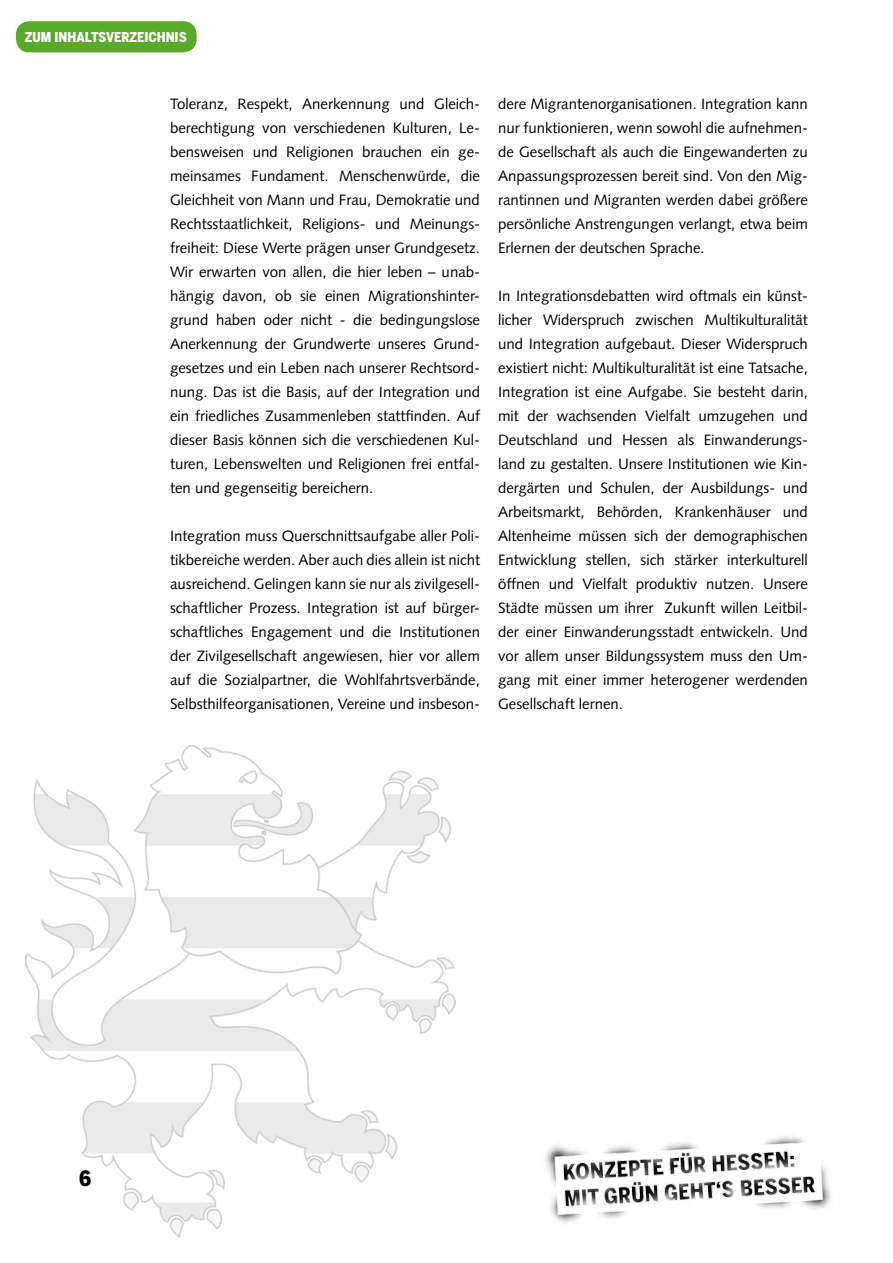
<style>
.page{position:relative;width:893px;height:1263px;background:#fff}
.page>*{position:absolute;margin:0;border:0;box-sizing:border-box;transform-origin:0 0}
.t1{font:900 21px "Benton Sans Cond";color:#000}
.t2{font:15px/24px "Gruene Syntax";color:#000;text-align:justify}
.t3{font:900 13.5px "Benton Sans Cond";color:#fff}
</style>
<div class="page">
<img style="left:26px;top:746px;width:429px;height:491px">
<img style="left:545px;top:1136px;width:286px;height:87px">
<div style="left:16px;top:21px;width:181px;height:31px;background:#57ab27;border-radius:14px"></div>
<p class="t3" style="left:25px;top:29px;width:164px">ZUM INHALTSVERZEICHNIS</p>
<p class="t2" style="left:170px;top:92px;width:311px">Toleranz, Respekt, Anerkennung und Gleich&shy;berechtigung von verschiedenen Kulturen, Le&shy;bensweisen und Religionen brauchen ein ge&shy;meinsames Fundament. Menschenwürde, die Gleichheit von Mann und Frau, Demokratie und Rechtsstaatlichkeit, Religions- und Meinungs&shy;freiheit: Diese Werte prägen unser Grundgesetz.<br>Wir erwarten von allen, die hier leben – unab&shy;hängig davon, ob sie einen Migrationshinter&shy;grund haben oder nicht - die bedingungslose Anerkennung der Grundwerte unseres Grund&shy;gesetzes und ein Leben nach unserer Rechtsord&shy;nung. Das ist die Basis, auf der Integration und ein friedliches Zusammenleben stattfinden. Auf dieser Basis können sich die verschiedenen Kul&shy;turen, Lebenswelten und Religionen frei entfal&shy;ten und gegenseitig bereichern.</p>
<p class="t2" style="left:170px;top:524px;width:311px">Integration muss Querschnittsaufgabe aller Poli&shy;tikbereiche werden. Aber auch dies allein ist nicht ausreichend. Gelingen kann sie nur als zivilgesell&shy;schaftlicher Prozess. Integration ist auf bürger&shy;schaftliches Engagement und die Institutionen der Zivilgesellschaft angewiesen, hier vor allem auf die Sozialpartner, die Wohlfahrtsverbände, Selbsthilfeorganisationen, Vereine und insbeson-</p>
<p class="t2" style="left:498px;top:92px;width:311px">dere Migrantenorganisationen. Integration kann nur funktionieren, wenn sowohl die aufnehmen&shy;de Gesellschaft als auch die Eingewanderten zu Anpassungsprozessen bereit sind. Von den Mig&shy;rantinnen und Migranten werden dabei größere persönliche Anstrengungen verlangt, etwa beim Erlernen der deutschen Sprache.</p>
<p class="t2" style="left:498px;top:284px;width:311px">In Integrationsdebatten wird oftmals ein künst&shy;licher Widerspruch zwischen Multikulturalität und Integration aufgebaut. Dieser Widerspruch existiert nicht: Multikulturalität ist eine Tatsache, Integration ist eine Aufgabe. Sie besteht darin, mit der wachsenden Vielfalt umzugehen und Deutschland und Hessen als Einwanderungs&shy;land zu gestalten. Unsere Institutionen wie Kin&shy;dergärten und Schulen, der Ausbildungs- und Arbeitsmarkt, Behörden, Krankenhäuser und Altenheime müssen sich der demographischen Entwicklung stellen, sich stärker interkulturell öffnen und Vielfalt produktiv nutzen. Unsere Städte müssen um ihrer Zukunft willen Leitbil&shy;der einer Einwanderungsstadt entwickeln. Und vor allem unser Bildungssystem muss den Um&shy;gang mit einer immer heterogener werdenden Gesellschaft lernen.</p>
<h1 class="t1" style="left:79px;top:1166px;width:13px">6</h1>
</div>
